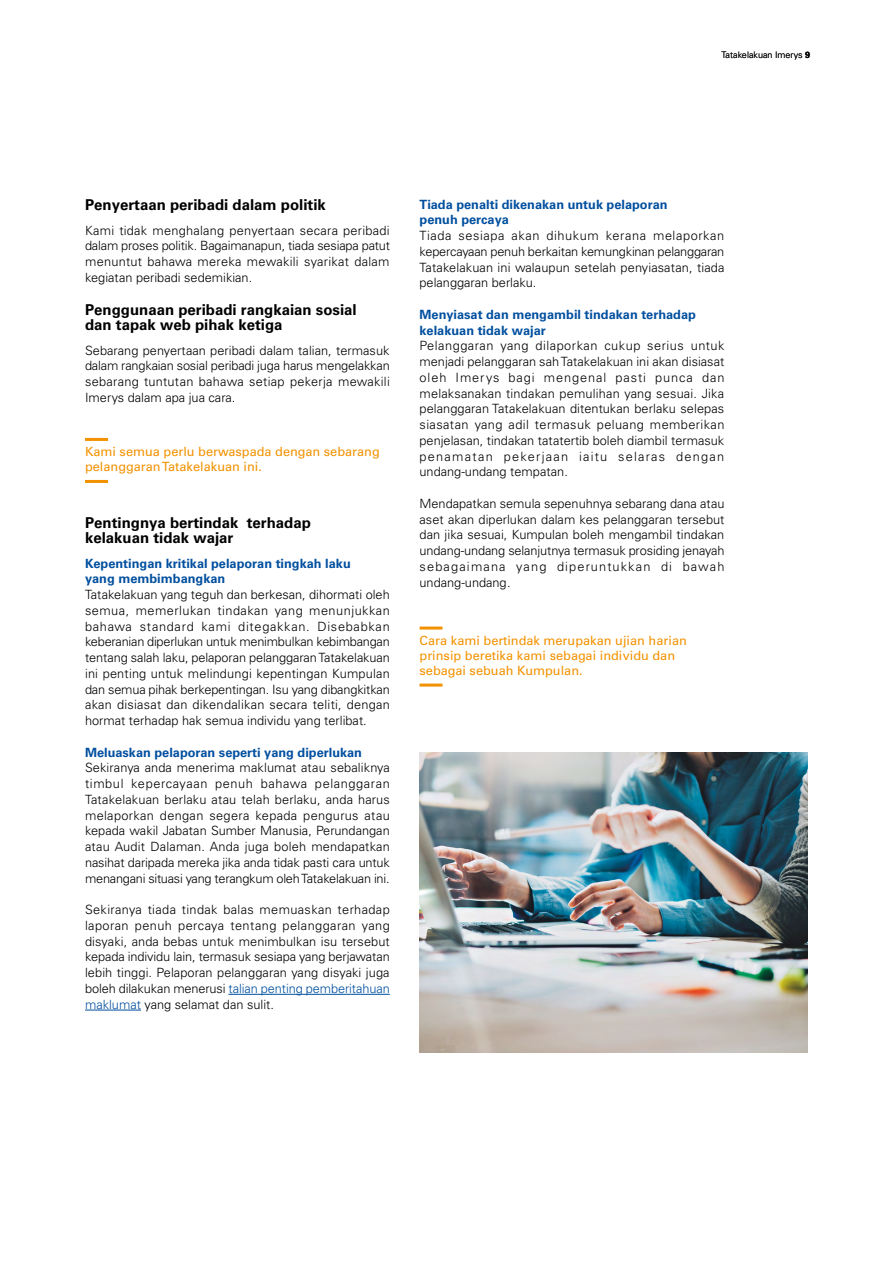
<style>
.page{position:relative;width:893px;height:1263px;background:#fff}
.page>*{position:absolute;margin:0;border:0;box-sizing:border-box;transform-origin:0 0}
.t1{font:700 15px/15.8px "Univers LT Std";color:#000}
.t2{font:300 12.75px/15.8px "Univers LT Std";color:#000;text-align:justify}
.t3{font:700 12.75px/15.8px "Univers LT Std";color:#004f9f}
.t4{font:12.75px/15px "Univers LT Std";color:#f39200}
.t5{font:300 9px "Univers LT Std";color:#000}
.s1{font-weight:700}
.s2{color:#004f9f}
</style>
<div class="page">
<img style="left:420px;top:752px;width:388px;height:300px">
<hr style="left:228px;top:994px;width:162px;height:1px;background:#004f9f">
<hr style="left:85px;top:1010px;width:56px;height:1px;background:#004f9f">
<hr style="left:85px;top:438px;width:23px;height:3px;background:#f39200">
<hr style="left:85px;top:480px;width:23px;height:3px;background:#f39200">
<hr style="left:420px;top:626px;width:23px;height:3px;background:#f39200">
<hr style="left:420px;top:683px;width:23px;height:3px;background:#f39200">
<p class="t5" style="left:721px;top:49px;width:90px">Tatakelakuan Imerys <span class="s1">9</span></p>
<p class="t1" style="left:85px;top:197px;width:242px">Penyertaan peribadi dalam politik</p>
<p class="t2" style="left:85px;top:222px;width:306px">Kami tidak menghalang penyertaan secara peribadi dalam proses politik. Bagaimanapun, tiada sesiapa patut menuntut bahawa mereka mewakili syarikat dalam kegiatan peribadi sedemikian.</p>
<p class="t1" style="left:85px;top:302px;width:273px">Penggunaan peribadi rangkaian sosial dan tapak web pihak ketiga</p>
<p class="t2" style="left:85px;top:342px;width:306px">Sebarang penyertaan peribadi dalam talian, termasuk dalam rangkaian sosial peribadi juga harus mengelakkan sebarang tuntutan bahawa setiap pekerja mewakili Imerys dalam apa jua cara.</p>
<p class="t4" style="left:85px;top:444px;width:296px">Kami semua perlu berwaspada dengan sebarang pelanggaran Tatakelakuan ini.</p>
<p class="t1" style="left:85px;top:515px;width:227px">Pentingnya bertindak terhadap kelakuan tidak wajar</p>
<p class="t3" style="left:85px;top:555px;width:267px">Kepentingan kritikal pelaporan tingkah laku yang membimbangkan</p>
<p class="t2" style="left:85px;top:587px;width:306px">Tatakelakuan yang teguh dan berkesan, dihormati oleh semua, memerlukan tindakan yang menunjukkan bahawa standard kami ditegakkan. Disebabkan keberanian diperlukan untuk menimbulkan kebimbangan tentang salah laku, pelaporan pelanggaran Tatakelakuan ini penting untuk melindungi kepentingan Kumpulan dan semua pihak berkepentingan. Isu yang dibangkitkan akan disiasat dan dikendalikan secara teliti, dengan hormat terhadap hak semua individu yang terlibat.</p>
<p class="t3" style="left:85px;top:744px;width:279px">Meluaskan pelaporan seperti yang diperlukan</p>
<p class="t2" style="left:85px;top:760px;width:306px">Sekiranya anda menerima maklumat atau sebaliknya timbul kepercayaan penuh bahawa pelanggaran Tatakelakuan berlaku atau telah berlaku, anda harus melaporkan dengan segera kepada pengurus atau kepada wakil Jabatan Sumber Manusia, Perundangan atau Audit Dalaman. Anda juga boleh mendapatkan nasihat daripada mereka jika anda tidak pasti cara untuk menangani situasi yang terangkum oleh Tatakelakuan ini.</p>
<p class="t2" style="left:85px;top:902px;width:306px">Sekiranya tiada tindak balas memuaskan terhadap laporan penuh percaya tentang pelanggaran yang disyaki, anda bebas untuk menimbulkan isu tersebut kepada individu lain, termasuk sesiapa yang berjawatan lebih tinggi. Pelaporan pelanggaran yang disyaki juga boleh dilakukan menerusi <span class="s2">talian penting pemberitahuan maklumat</span> yang selamat dan sulit.</p>
<p class="t3" style="left:420px;top:196px;width:250px">Tiada penalti dikenakan untuk pelaporan penuh percaya</p>
<p class="t2" style="left:420px;top:228px;width:306px">Tiada sesiapa akan dihukum kerana melaporkan kepercayaan penuh berkaitan kemungkinan pelanggaran Tatakelakuan ini walaupun setelah penyiasatan, tiada pelanggaran berlaku.</p>
<p class="t3" style="left:420px;top:307px;width:278px">Menyiasat dan mengambil tindakan terhadap kelakuan tidak wajar</p>
<p class="t2" style="left:420px;top:338px;width:306px">Pelanggaran yang dilaporkan cukup serius untuk menjadi pelanggaran sah Tatakelakuan ini akan disiasat oleh Imerys bagi mengenal pasti punca dan melaksanakan tindakan pemulihan yang sesuai. Jika pelanggaran Tatakelakuan ditentukan berlaku selepas siasatan yang adil termasuk peluang memberikan penjelasan, tindakan tatatertib boleh diambil termasuk penamatan pekerjaan iaitu selaras dengan undang-undang tempatan.</p>
<p class="t2" style="left:420px;top:495px;width:306px">Mendapatkan semula sepenuhnya sebarang dana atau aset akan diperlukan dalam kes pelanggaran tersebut dan jika sesuai, Kumpulan boleh mengambil tindakan undang-undang selanjutnya termasuk prosiding jenayah sebagaimana yang diperuntukkan di bawah undang-undang.</p>
<p class="t4" style="left:420px;top:633px;width:269px">Cara kami bertindak merupakan ujian harian prinsip beretika kami sebagai individu dan sebagai sebuah Kumpulan.</p>
</div>
